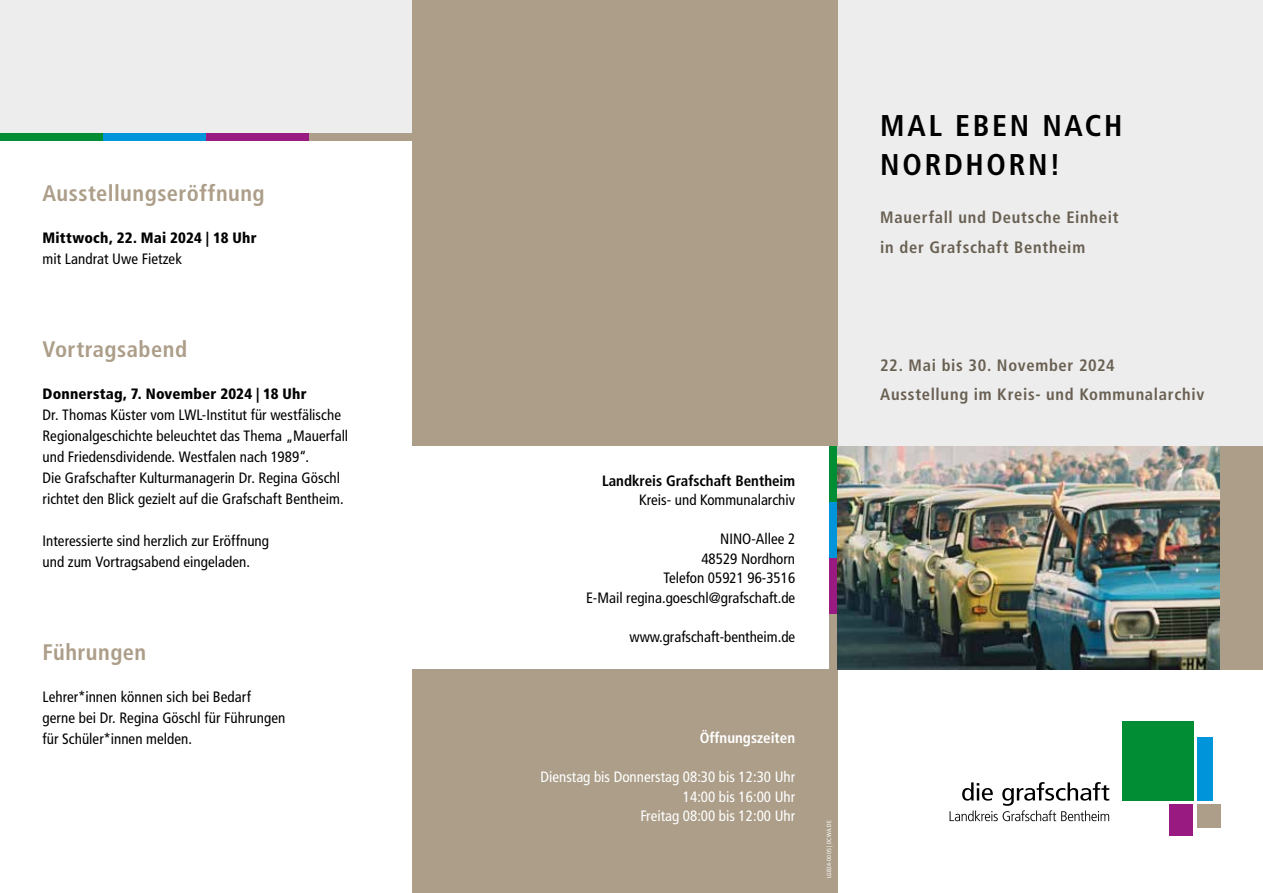
<style>
.page{position:relative;width:1263px;height:893px;background:#fff}
.page>*{position:absolute;margin:0;border:0;box-sizing:border-box;transform-origin:0 0}
.t1{font:700 condensed 30px/39px "Frutiger LT Std";letter-spacing:.09em;color:#000}
.t2{font:700 condensed 22.5px "Frutiger LT Std";letter-spacing:.02em;color:#ac9e89}
.t3{font:700 condensed 16.5px/29.5px "Frutiger LT Std";letter-spacing:.045em;color:#696053}
.t4{font:condensed 15px/21px "Frutiger LT Std";color:#000}
.t5{font:condensed 15px/19.5px "Frutiger LT Std";color:#fff;text-align:right}
.t6{font:900 condensed 15px "Frutiger LT Std";letter-spacing:.015em;color:#000}
.t7{font:700 condensed 15px "Frutiger LT Std";color:#000}
.t8{font:700 condensed 15px "Frutiger LT Std";color:#fff}
.t9{font:condensed 6px "Frutiger LT Std";letter-spacing:.025em;color:#fff}
</style>
<div class="page">
<div style="left:0;top:133px;width:103px;height:8px;background:#008d34"></div>
<div style="left:103px;top:133px;width:103px;height:8px;background:#0095db"></div>
<div style="left:206px;top:133px;width:103px;height:8px;background:#991a81"></div>
<div style="left:309px;top:133px;width:103px;height:8px;background:#ac9e89"></div>
<div style="left:0;top:0;width:412px;height:133px;background:#ededed"></div>
<div style="left:838px;top:0;width:425px;height:446px;background:#ededed"></div>
<div style="left:412px;top:0;width:426px;height:446px;background:#ac9e89"></div>
<div style="left:412px;top:670px;width:426px;height:223px;background:#ac9e89"></div>
<div style="left:829px;top:446px;width:9px;height:56px;background:#008d34"></div>
<div style="left:829px;top:502px;width:9px;height:56px;background:#0095db"></div>
<div style="left:829px;top:558px;width:9px;height:56px;background:#991a81"></div>
<div style="left:829px;top:614px;width:9px;height:56px;background:#ac9e89"></div>
<img style="left:838px;top:446px;width:382px;height:224px">
<div style="left:1220px;top:446px;width:43px;height:224px;background:#ac9e89"></div>
<div style="left:1196px;top:737px;width:16px;height:63px;background:#0095db"></div>
<div style="left:1196px;top:804px;width:24px;height:24px;background:#ac9e89"></div>
<div style="left:1121px;top:721px;width:72px;height:79px;background:#008d34"></div>
<div style="left:1169px;top:804px;width:24px;height:32px;background:#991a81"></div>
<svg style="left:949px;top:782px;width:160px;height:39px"></svg>
<h2 class="t2" style="left:43px;top:180px;width:224px">Ausstellungseröffnung</h2>
<p class="t6" style="left:43px;top:229px;width:216px">Mittwoch, 22. Mai 2024 | 18 Uhr</p>
<p class="t4" style="left:43px;top:249px;width:141px">mit Landrat Uwe Fietzek</p>
<h2 class="t2" style="left:43px;top:336px;width:146px">Vortragsabend</h2>
<p class="t6" style="left:43px;top:385px;width:266px">Donnerstag, 7. November 2024 | 18 Uhr</p>
<p class="t4" style="left:43px;top:405px;width:307px">Dr. Thomas Küster vom LWL-Institut für westfälische Regionalgeschichte beleuchtet das Thema „Mauerfall und Friedensdividende. Westfalen nach 1989“.<br>Die Grafschafter Kulturmanagerin Dr. Regina Göschl richtet den Blick gezielt auf die Grafschaft Bentheim.</p>
<p class="t4" style="left:43px;top:531px;width:228px">Interessierte sind herzlich zur Eröffnung und zum Vortragsabend eingeladen.</p>
<h2 class="t2" style="left:43px;top:639px;width:105px">Führungen</h2>
<p class="t4" style="left:43px;top:687px;width:244px">Lehrer*innen können sich bei Bedarf gerne bei Dr. Regina Göschl für Führungen für Schüler*innen melden.</p>
<p class="t7" style="left:602px;top:472px;width:195px">Landkreis Grafschaft Bentheim</p>
<p class="t4" style="left:639px;top:490px;width:158px">Kreis- und Kommunalarchiv</p>
<p class="t4" style="left:586px;top:529px;width:211px;line-height:19.5px;text-align:right">NINO-Allee 2<br>48529 Nordhorn<br>Telefon 05921 96-3516<br>E-Mail regina.goeschl@grafschaft.de</p>
<p class="t4" style="left:629px;top:626px;width:167px">www.grafschaft-bentheim.de</p>
<p class="t8" style="left:700px;top:729px;width:97px">Öffnungszeiten</p>
<p class="t5" style="left:540px;top:767px;width:256px">Dienstag bis Donnerstag 08:30 bis 12:30 Uhr<br>14:00 bis 16:00 Uhr<br>Freitag 08:00 bis 12:00 Uhr</p>
<p class="t9" style="left:826px;top:878px;width:59px;rotate:-90deg">LGB24-0005 | DCWA.DE</p>
<h1 class="t1" style="left:880px;top:106px;width:244px">MAL EBEN NACH<br>NORDHORN!</h1>
<p class="t3" style="left:880px;top:203px;width:240px">Mauerfall und Deutsche Einheit in der Grafschaft Bentheim</p>
<p class="t3" style="left:880px;top:350px;width:326px">22. Mai bis 30. November 2024<br>Ausstellung im Kreis- und Kommunalarchiv</p>
</div>
